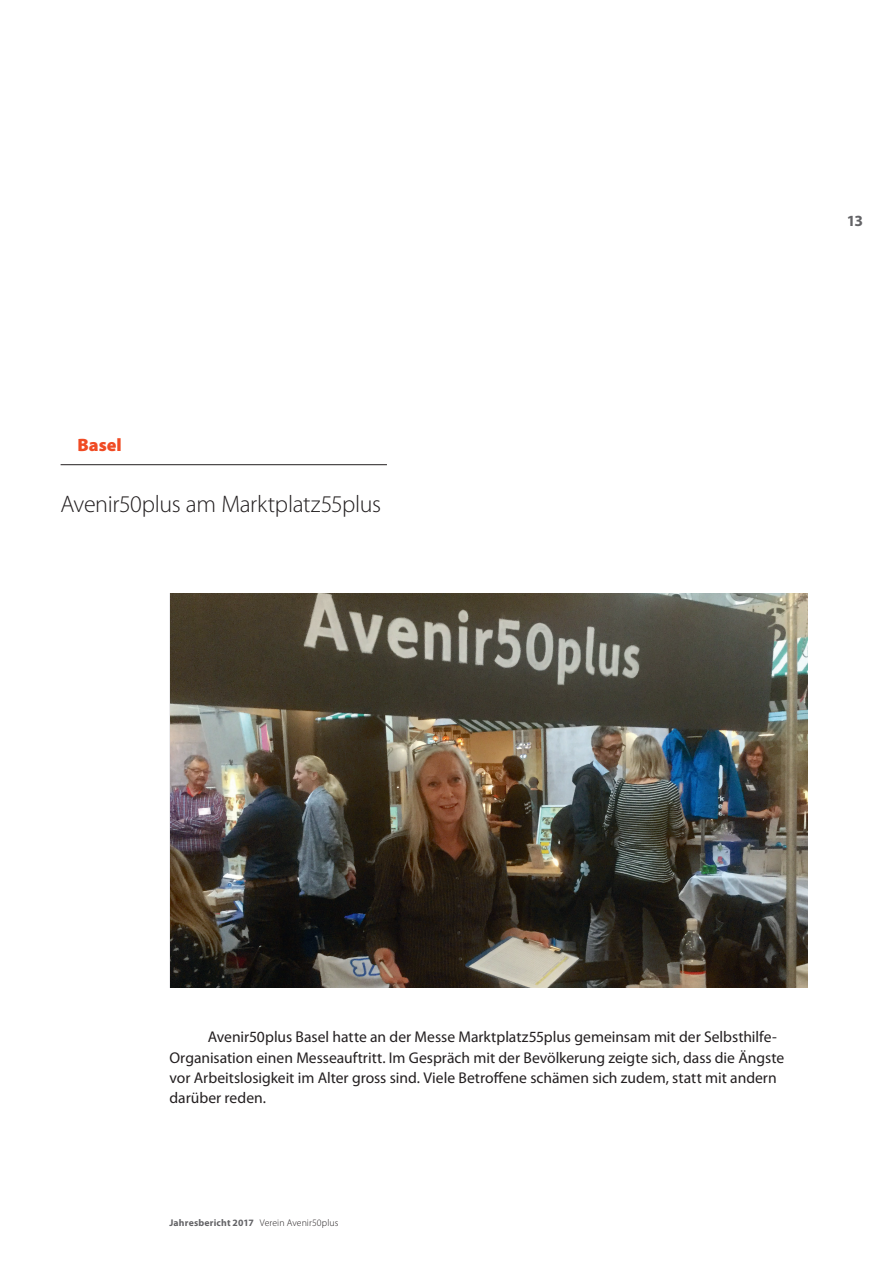
<style>
.page{position:relative;width:893px;height:1263px;background:#fff}
.page>*{position:absolute;margin:0;border:0;box-sizing:border-box;transform-origin:0 0}
.t1{font:300 24px "Myriad Pro";letter-spacing:-.015em;color:#231f20}
.t2{font:900 18px "Myriad Pro";color:#f04b24}
.t3{font:15.6px/20.4px "Myriad Pro";color:#231f20}
.t4{font:700 15.6px "Myriad Pro";color:#636366}
.t5{font:300 9.75px "Myriad Pro";letter-spacing:.01em;color:#231f20}
.s1{font-weight:700;color:#636366}
</style>
<div class="page">
<img style="left:171px;top:593px;width:637px;height:395px">
<hr style="left:61px;top:464px;width:326px;height:1px;background:#231f20">
<p class="t2" style="left:77px;top:434px;width:46px">Basel</p>
<h1 class="t1" style="left:61px;top:491px;width:322px">Avenir50plus am Marktplatz55plus</h1>
<p class="t4" style="left:847px;top:211px;width:18px">13</p>
<p class="t3" style="left:169px;top:1026px;width:616px;text-indent:38px">Avenir50plus Basel hatte an der Messe Marktplatz55plus gemeinsam mit der Selbsthilfe-Organisation einen Messeauftritt. Im Gespräch mit der Bevölkerung zeigte sich, dass die Ängste vor Arbeitslosigkeit im Alter gross sind. Viele Betroffene schämen sich zudem, statt mit andern darüber reden.</p>
<p class="t5" style="left:169px;top:1217px;width:170px"><span class="s1">Jahresbericht 2017</span> Verein Avenir50plus</p>
</div>
